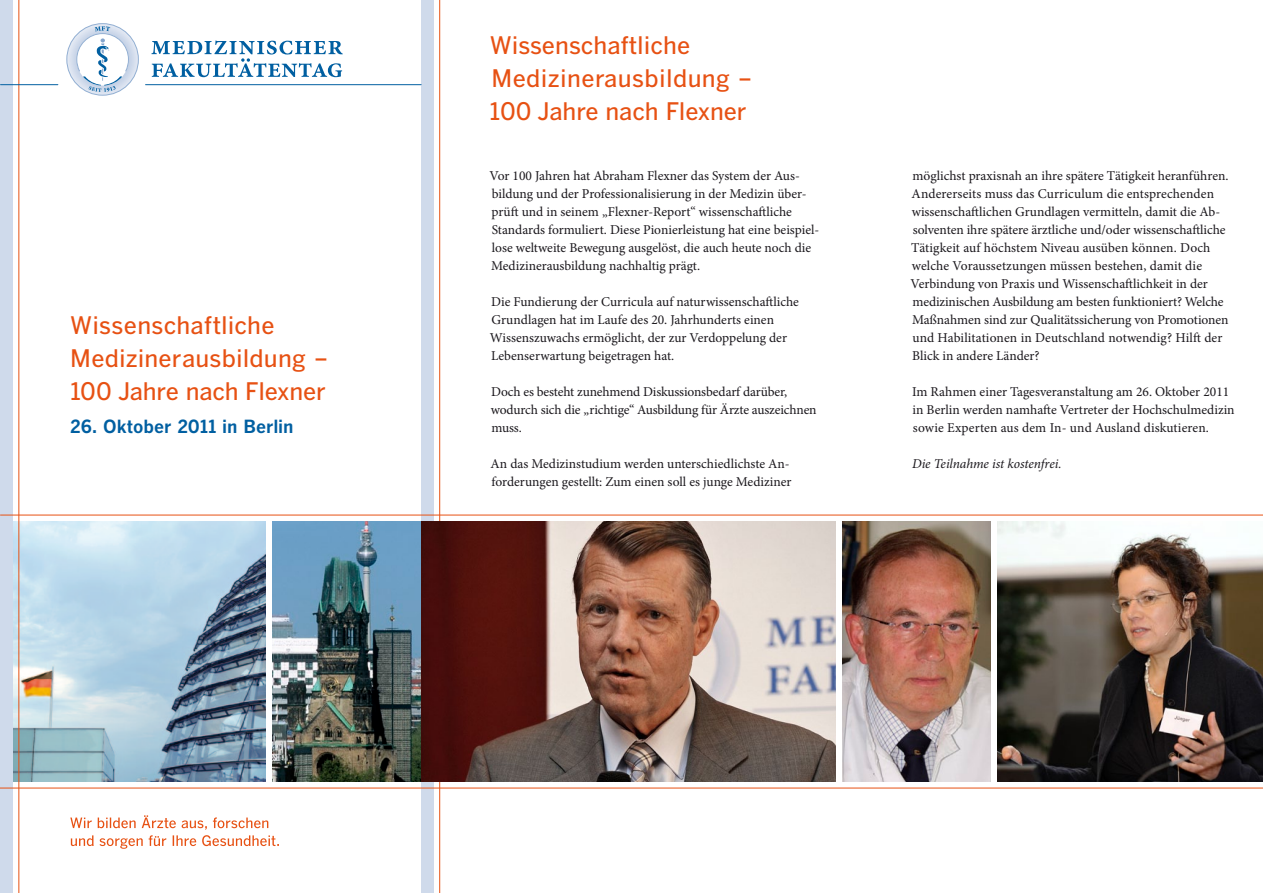
<style>
.page{position:relative;width:1263px;height:893px;background:#fff}
.page>*{position:absolute;margin:0;border:0;box-sizing:border-box;transform-origin:0 0}
.t1{font:500 24px/33px "Benton Gothic";color:#e75113}
.t2{font:700 18px "Benton Gothic";letter-spacing:-.005em;color:#005fa1}
.t3{font:13.5px/18px "Minion Pro";color:#1a171c}
.t4{font:italic 13.5px "Minion Pro";letter-spacing:-.005em;color:#1a171c}
</style>
<div class="page">
<div style="left:421px;top:0;width:13px;height:893px;background:#cfdaeb"></div>
<svg style="left:70px;top:815px;width:209px;height:34px"></svg>
<img style="left:272px;top:522px;width:563px;height:259px">
<img style="left:13px;top:522px;width:253px;height:259px">
<div style="left:0;top:0;width:13px;height:893px;background:#cfdaeb"></div>
<hr style="left:18px;top:0;width:1px;height:893px;background:#e75113">
<hr style="left:0;top:515px;width:1263px;height:1px;background:#e75113">
<hr style="left:0;top:788px;width:1263px;height:1px;background:#e75113">
<hr style="left:146px;top:84px;width:275px;height:1px;background:#005fa1">
<hr style="left:1px;top:84px;width:57px;height:1px;background:#005fa1">
<svg style="left:151px;top:41px;width:192px;height:36px"></svg>
<svg style="left:67px;top:24px;width:71px;height:71px"></svg>
<div style="left:66px;top:23px;width:73px;height:73px;border:1px solid #91aed2;border-radius:50%"></div>
<svg style="left:76px;top:26px;width:53px;height:66px"></svg>
<hr style="left:439px;top:0;width:1px;height:893px;background:#e75113">
<img style="left:997px;top:522px;width:266px;height:259px">
<img style="left:842px;top:522px;width:149px;height:259px">
<h1 class="t1" style="left:70px;top:309px;width:259px">Wissenschaftliche<br>Medizinerausbildung –<br>100 Jahre nach Flexner</h1>
<h2 class="t2" style="left:70px;top:416px;width:225px">26. Oktober 2011 in Berlin</h2>
<h1 class="t1" style="left:490px;top:28px;width:264px">Wissenschaftliche<br>Medizinerausbildung –<br>100 Jahre nach Flexner</h1>
<p class="t3" style="left:490px;top:167px;width:331px">Vor 100 Jahren hat Abraham Flexner das System der Aus&shy;bildung und der Professionalisierung in der Medizin über&shy;prüft und in seinem „Flexner-Report“ wissenschaftliche Standards formuliert. Diese Pionierleistung hat eine beispiel&shy;lose weltweite Bewegung ausgelöst, die auch heute noch die Medizinerausbildung nachhaltig prägt.</p>
<p class="t3" style="left:490px;top:293px;width:310px">Die Fundierung der Curricula auf naturwissenschaftliche Grundlagen hat im Laufe des 20. Jahrhunderts einen Wissenszuwachs ermöglicht, der zur Verdoppelung der Lebenserwartung beigetragen hat.</p>
<p class="t3" style="left:491px;top:383px;width:327px">Doch es besteht zunehmend Diskussionsbedarf darüber, wodurch sich die „richtige“ Ausbildung für Ärzte auszeichnen muss.</p>
<p class="t3" style="left:491px;top:455px;width:302px">An das Medizinstudium werden unterschiedlichste An&shy;forderungen gestellt: Zum einen soll es junge Mediziner</p>
<p class="t3" style="left:910px;top:167px;width:319px">möglichst praxisnah an ihre spätere Tätigkeit heranführen.<br>Andererseits muss das Curriculum die entsprechenden wissenschaftlichen Grundlagen vermitteln, damit die Ab&shy;solventen ihre spätere ärztliche und/oder wissenschaftliche Tätigkeit auf höchstem Niveau ausüben können. Doch welche Voraussetzungen müssen bestehen, damit die Verbindung von Praxis und Wissenschaftlichkeit in der medizinischen Ausbildung am besten funktioniert? Welche Maßnahmen sind zur Qualitätssicherung von Promotionen und Habilitationen in Deutschland notwendig? Hilft der Blick in andere Länder?</p>
<p class="t3" style="left:912px;top:383px;width:324px">Im Rahmen einer Tagesveranstaltung am 26. Oktober 2011 in Berlin werden namhafte Vertreter der Hochschulmedizin sowie Experten aus dem In- und Ausland diskutieren.</p>
<p class="t4" style="left:912px;top:454px;width:151px">Die Teilnahme ist kostenfrei.</p>
</div>
